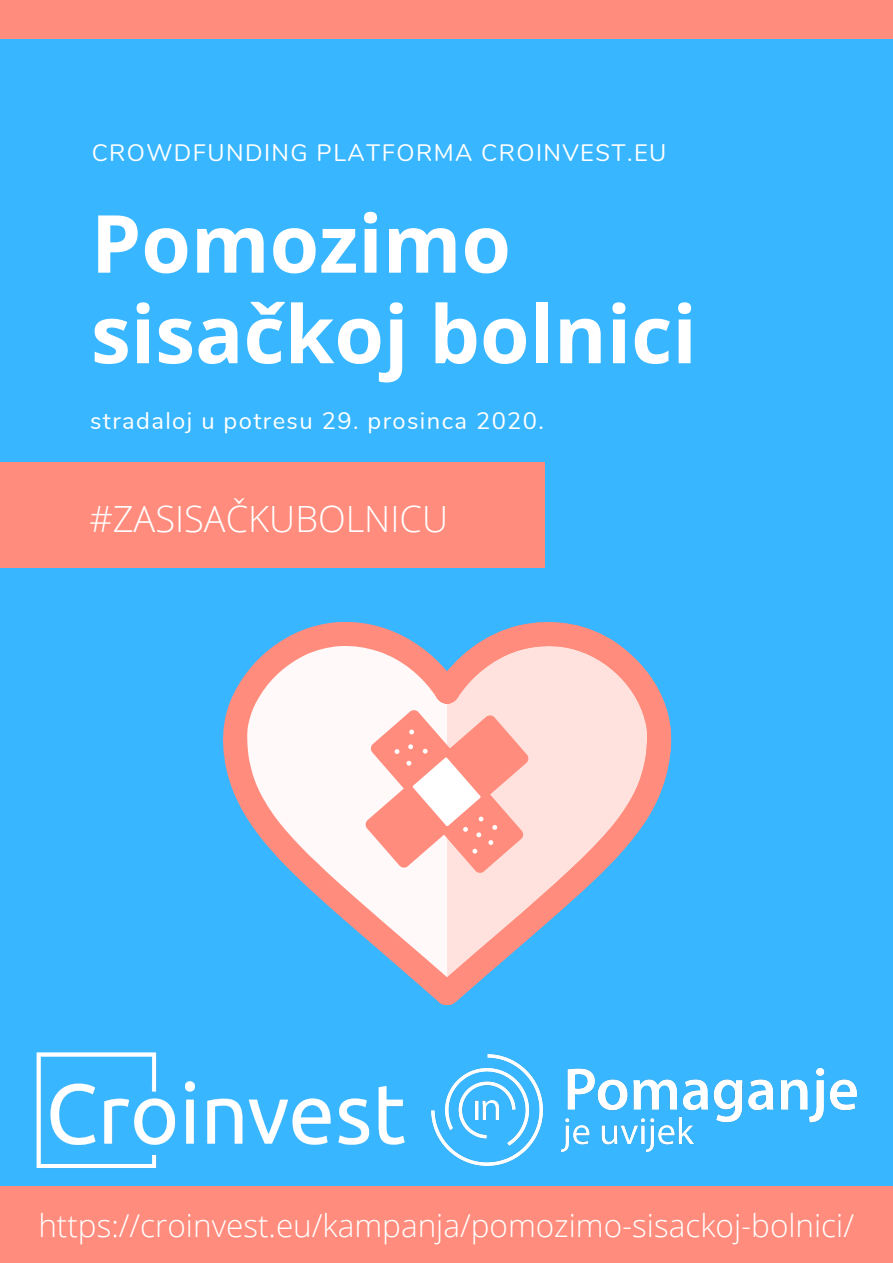
<style>
.page{position:relative;width:893px;height:1263px;background:#38b6ff}
.page>*{position:absolute;margin:0;border:0;box-sizing:border-box;transform-origin:0 0}
.t1{font:700 80.1px/90.5px "Open Sans";color:#fff}
.t2{font:300 36.22px "Open Sans";color:#fff}
.t3{font:300 31.5px "Open Sans";color:#fff}
.t4{font:23.7px "Nunito";letter-spacing:.06em;color:#fff}
</style>
<div class="page">
<div style="left:0;top:0;width:893px;height:39px;background:#ff8c7c"></div>
<div style="left:0;top:1186px;width:893px;height:77px;background:#ff8c7c"></div>
<svg style="left:223px;top:622px;width:210px;height:375px"></svg>
<svg style="left:433px;top:622px;width:238px;height:383px"></svg>
<svg style="left:365px;top:710px;width:163px;height:163px;background:#ffbab1"></svg>
<div style="left:0;top:462px;width:544px;height:106px;background:#ff8c7c"></div>
<img style="left:431px;top:1054px;width:425px;height:111px">
<img style="left:37px;top:1052px;width:368px;height:116px">
<p class="t4" style="left:92px;top:137px;width:576px">CROWDFUNDING PLATFORMA CROINVEST.EU</p>
<p class="t1" style="left:91px;top:196px;width:607px">Pomozimo sisačkoj bolnici</p>
<p class="t4" style="left:90px;top:405px;width:455px">stradaloj u potresu 29. prosinca 2020.</p>
<p class="t2" style="left:89px;top:493px;width:360px">#ZASISAČKUBOLNICU</p>
<p class="t3" style="left:38px;top:1203px;width:817px">https://croinvest.eu/kampanja/pomozimo-sisackoj-bolnici/</p>
</div>
